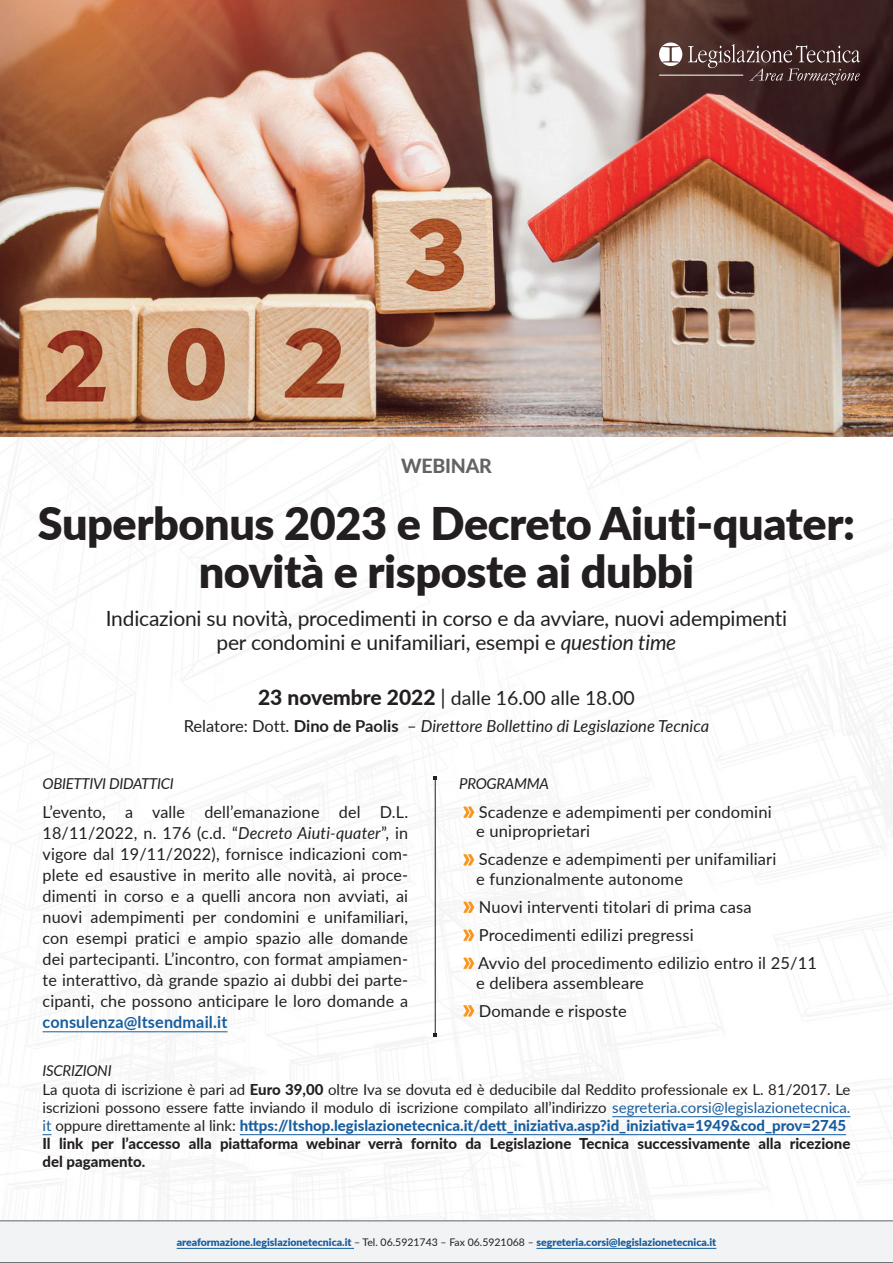
<style>
.page{position:relative;width:893px;height:1263px;background:#fff}
.page>*{position:absolute;margin:0;border:0;box-sizing:border-box;transform-origin:0 0}
.t1{font:900 45px/48px "Lato";letter-spacing:-.01em;color:#231f20;text-align:center}
.t2{font:21px/24px "Lato";letter-spacing:-.01em;color:#231f20;text-align:center}
.t3{font:19.5px "Lato";color:#231f20}
.t4{font:800 19.5px "Lato";letter-spacing:-.01em;color:#636366}
.t5{font:16.5px/21px "Lato";letter-spacing:.01em;color:#231f20}
.t6{font:italic 16.5px "Lato";color:#231f20}
.t7{font:700 16.5px "Lato";letter-spacing:.01em;color:#175d9e}
.t8{font:15px/18.3px "Lato";color:#231f20}
.t9{font:italic 15px "Lato";letter-spacing:-.02em;color:#231f20}
.t10{font:900 10.5px "Lato";color:#175d9e}
.s1{font-style:italic}
.s2{font-weight:800;font-size:21px}
.s3{font-size:21px}
.s4{font-style:normal}
.s5{font-weight:700;font-style:normal}
.s6{font-weight:800}
.s7{color:#175d9e}
.s8{font-weight:800;color:#175d9e}
.s9{font-weight:400;color:#231f20}
</style>
<div class="page">
<img style="left:0;top:436px;width:893px;height:784px">
<img style="left:0;top:0;width:893px;height:436px">
<svg style="left:463px;top:807px;width:11px;height:11px"></svg>
<svg style="left:463px;top:854px;width:11px;height:11px"></svg>
<svg style="left:463px;top:902px;width:11px;height:11px"></svg>
<svg style="left:463px;top:930px;width:11px;height:11px"></svg>
<svg style="left:463px;top:958px;width:11px;height:11px"></svg>
<svg style="left:463px;top:1005px;width:11px;height:11px"></svg>
<hr style="left:43px;top:1031px;width:184px;height:1px;background:#175d9e">
<hr style="left:435px;top:778px;width:1px;height:256px;background:#231f20">
<svg style="left:688px;top:44px;width:172px;height:41px;background:#553f3d"></svg>
<svg style="left:659px;top:43px;width:23px;height:23px"></svg>
<hr style="left:659px;top:75px;width:84px;height:1px;background:#fff">
<svg style="left:0;top:1220px;width:893px;height:43px"></svg>
<hr style="left:177px;top:1248px;width:177px;height:1px;background:#175d9e">
<hr style="left:536px;top:1248px;width:180px;height:1px;background:#175d9e">
<hr style="left:612px;top:1116px;width:238px;height:1px;background:#175d9e">
<hr style="left:240px;top:1134px;width:606px;height:1px;background:#175d9e">
<p class="t4" style="left:401px;top:451px;width:92px">WEBINAR</p>
<h1 class="t1" style="left:38px;top:498px;width:818px">Superbonus 2023 e Decreto Aiuti-quater: novità e risposte ai dubbi</h1>
<p class="t2" style="left:106px;top:605px;width:683px">Indicazioni su novità, procedimenti in corso e da avviare, nuovi adempimenti per condomini e unifamiliari, esempi e <span class="s1">question time</span></p>
<p class="t3" style="left:258px;top:684px;width:378px"><span class="s2">23 novembre 2022</span> <span class="s3">|</span> dalle 16.00 alle 18.00</p>
<p class="t6" style="left:184px;top:714px;width:527px"><span class="s4">Relatore: Dott.</span> <span class="s5">Dino de Paolis</span> <span class="s4">–</span> Direttore Bollettino di Legislazione Tecnica</p>
<p class="t9" style="left:43px;top:773px;width:133px">OBIETTIVI DIDATTICI</p>
<p class="t9" style="left:459px;top:773px;width:91px">PROGRAMMA</p>
<p class="t5" style="left:43px;top:801px;width:367px;text-align:justify">L’evento, a valle dell’emanazione del D.L.<br>18/11/2022, n. 176 (c.d. “<span class="s1">Decreto Aiuti-quater</span>”, in vigore dal 19/11/2022), fornisce indicazioni com&shy;plete ed esaustive in merito alle novità, ai proce&shy;dimenti in corso e a quelli ancora non avviati, ai nuovi adempimenti per condomini e unifamiliari, con esempi pratici e ampio spazio alle domande dei partecipanti. L’incontro, con format ampiamen&shy;te interattivo, dà grande spazio ai dubbi dei parte&shy;cipanti, che possono anticipare le loro domande a</p>
<p class="t7" style="left:43px;top:1010px;width:186px">consulenza@ltsendmail.it</p>
<p class="t5" style="left:476px;top:801px;width:297px;line-height:19.5px">Scadenze e adempimenti per condomini e uniproprietari</p>
<p class="t5" style="left:476px;top:849px;width:302px;line-height:19.5px">Scadenze e adempimenti per unifamiliari e funzionalmente autonome</p>
<p class="t5" style="left:478px;top:892px;width:340px;line-height:28px">Nuovi interventi titolari di prima casa<br>Procedimenti edilizi pregressi<br>Avvio del procedimento edilizio entro il 25/11</p>
<p class="t5" style="left:476px;top:968px;width:169px;line-height:28px">e delibera assembleare<br>Domande e risposte</p>
<p class="t8" style="left:43px;top:1061px;width:809px"><span class="s1">ISCRIZIONI<br></span>La quota di iscrizione è pari ad <span class="s6">Euro 39,00</span> oltre Iva se dovuta ed è deducibile dal Reddito professionale ex L. 81/2017. Le iscrizioni possono essere fatte inviando il modulo di iscrizione compilato all’indirizzo <span class="s7">segreteria.corsi@legislazionetecnica. it</span> oppure direttamente al link: <span class="s8">https://ltshop.legislazionetecnica.it/dett_iniziativa.asp?id_iniziativa=1949&amp;cod_prov=2745<br></span><span class="s6">Il link per l’accesso alla piattaforma webinar verrà fornito da Legislazione Tecnica successivamente alla ricezione del pagamento.</span></p>
<p class="t10" style="left:177px;top:1234px;width:541px">areaformazione.legislazionetecnica.it <span class="s9">– Tel. 06.5921743 – Fax 06.5921068 –</span> segreteria.corsi@legislazionetecnica.it</p>
</div>
